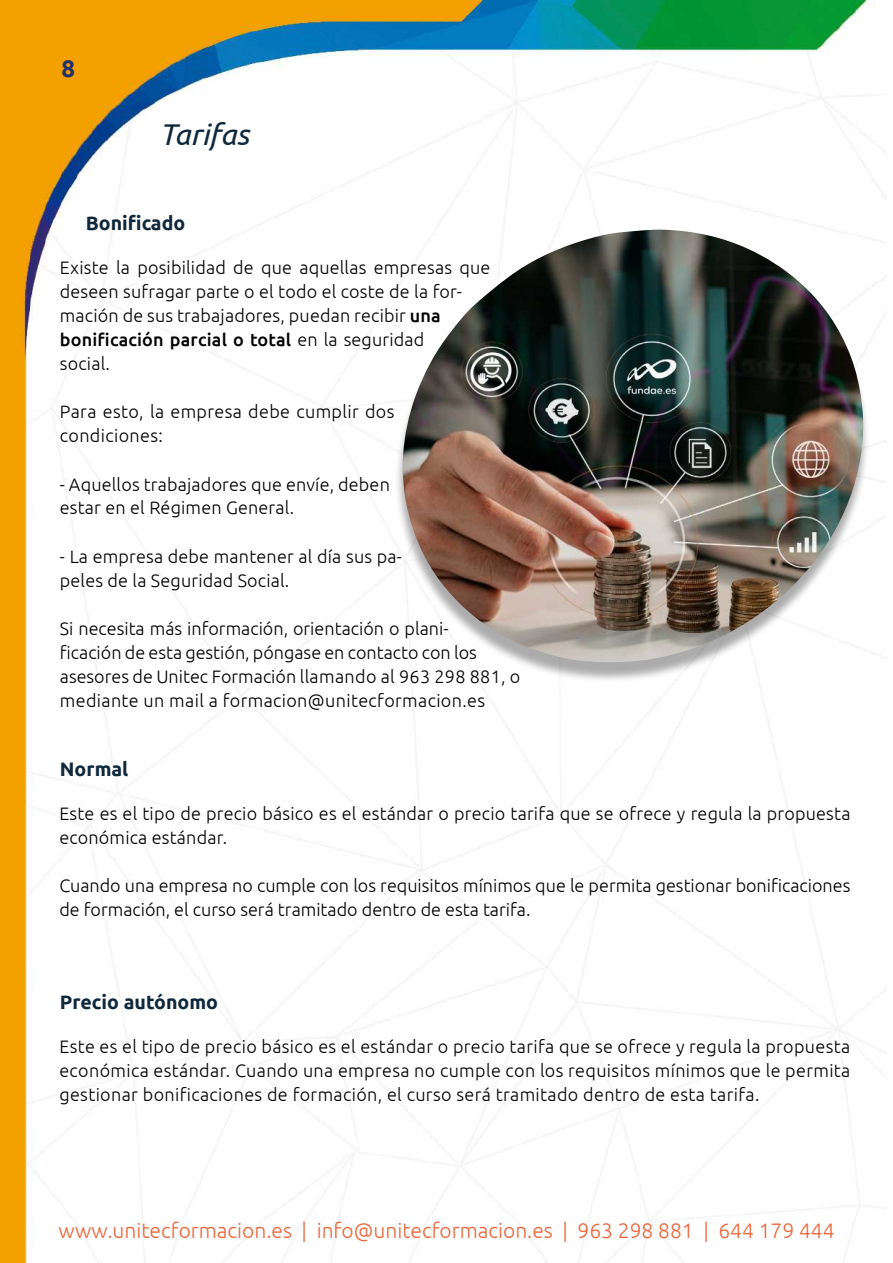
<style>
.page{position:relative;width:893px;height:1263px;background:#fff}
.page>*{position:absolute;margin:0;border:0;box-sizing:border-box;transform-origin:0 0}
.t1{font:italic 30px "Ubuntu";color:#10283c}
.t2{font:700 24px "Ubuntu";color:#24326a}
.t3{font:300 21px "Ubuntu";color:#ec663a}
.t4{font:700 19.5px "Ubuntu";color:#0f283b}
.t5{font:300 18px/24px "Ubuntu";letter-spacing:.01em;color:#000}
.s1{font-weight:500}
</style>
<div class="page">
<img style="left:0;top:0;width:886px;height:1263px">
<div style="left:394px;top:236px;width:476px;height:448px;background:#000;opacity:.33"></div>
<img style="left:403px;top:230px;width:461px;height:434px">
<h2 class="t2" style="left:62px;top:54px;width:15px">8</h2>
<h1 class="t1" style="left:159px;top:116px;width:91px">Tarifas</h1>
<p class="t4" style="left:86px;top:211px;width:101px">Bonificado</p>
<p class="t5" style="left:60px;top:256px;width:432px">Existe la posibilidad de que aquellas empresas que deseen sufragar parte o el todo el coste de la for&shy;mación de sus trabajadores, puedan recibir <span class="s1">una bonificación parcial o total</span> en la seguridad<br>social.</p>
<p class="t5" style="left:60px;top:400px;width:336px">Para esto, la empresa debe cumplir dos condiciones:</p>
<p class="t5" style="left:60px;top:472px;width:332px">- Aquellos trabajadores que envíe, deben estar en el Régimen General.</p>
<p class="t5" style="left:60px;top:544px;width:344px">- La empresa debe mantener al día sus pa&shy;peles de la Seguridad Social.</p>
<p class="t5" style="left:60px;top:616px;width:462px">Si necesita más información, orientación o plani-<br>ficación de esta gestión, póngase en contacto con los asesores de Unitec Formación llamando al 963 298 881, o mediante un mail a formacion@unitecformacion.es</p>
<p class="t4" style="left:60px;top:757px;width:70px">Normal</p>
<p class="t5" style="left:59px;top:801px;width:793px">Este es el tipo de precio básico es el estándar o precio tarifa que se ofrece y regula la propuesta económica estándar.</p>
<p class="t5" style="left:59px;top:873px;width:793px">Cuando una empresa no cumple con los requisitos mínimos que le permita gestionar bonificaciones de formación, el curso será tramitado dentro de esta tarifa.</p>
<p class="t4" style="left:60px;top:990px;width:160px">Precio autónomo</p>
<p class="t5" style="left:59px;top:1034px;width:793px;text-align:justify">Este es el tipo de precio básico es el estándar o precio tarifa que se ofrece y regula la propuesta económica estándar. Cuando una empresa no cumple con los requisitos mínimos que le permita gestionar bonificaciones de formación, el curso será tramitado dentro de esta tarifa.</p>
<p class="t3" style="left:58px;top:1218px;width:778px">www.unitecformacion.es | info@unitecformacion.es | 963 298 881 | 644 179 444</p>
</div>
